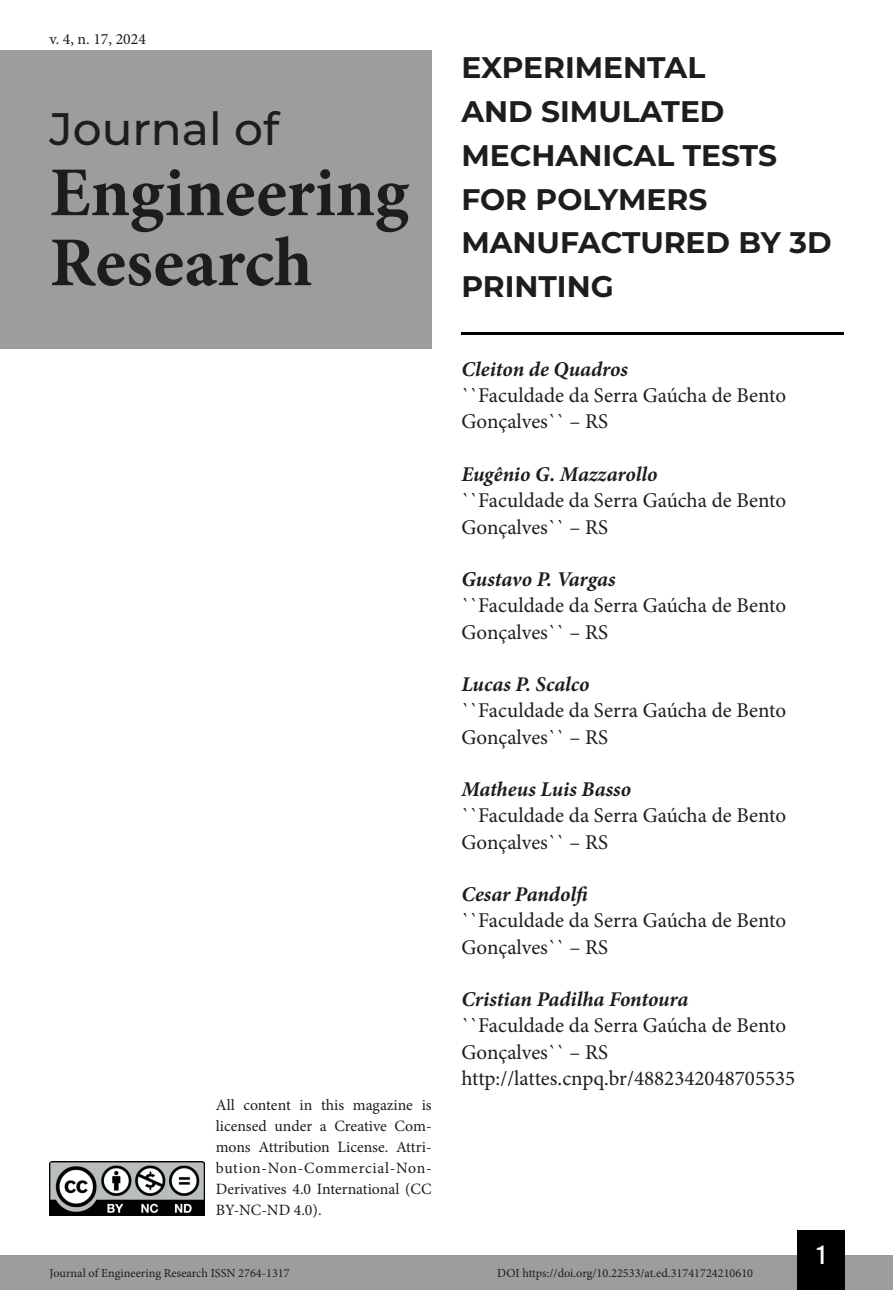
<style>
.page{position:relative;width:893px;height:1290px;background:#fff}
.page>*{position:absolute;margin:0;border:0;box-sizing:border-box;transform-origin:0 0}
.t1{font:700 70px/70px "Minion Pro";color:#1d1d1b}
.t2{font:500 45.5px "Montserrat";color:#1d1d1b}
.Título_Artigo{font:700 29.75px/43.8px "Montserrat";color:#1d1d1b}
.t3{font:26.25px "Bebas Kai";color:#fff}
.Infos_autor{font:21px/26.2px "Minion Pro";color:#1d1d1b}
.NOME_AUTOR{font:italic 700 21px "Minion Pro";letter-spacing:-.005em;color:#1d1d1b}
.t4{font:15.75px/21px "Minion Pro";color:#1d1d1b;text-align:justify}
.t5{font:12.25px "Minion Pro";color:#1d1d1b}
</style>
<div class="page">
<div style="left:0;top:1255px;width:893px;height:35px;background:#9d9d9d"></div>
<div style="left:797px;top:1230px;width:48px;height:60px;background:#000"></div>
<img style="left:50px;top:1161px;width:154px;height:54px">
<div style="left:0;top:50px;width:432px;height:298px;background:#9d9d9d"></div>
<hr style="left:461px;top:332px;width:382px;height:3px;background:#000">
<p class="t4" style="left:50px;top:28px;width:98px">v. 4, n. 17, 2024</p>
<h2 class="t2" style="left:50px;top:97px;width:231px">Journal of</h2>
<h1 class="t1" style="left:50px;top:157px;width:361px">Engineering<br>Research</h1>
<p class="t4" style="left:216px;top:1095px;width:217px">All content in this magazine is licensed under a Creative Com&shy;mons Attribution License. Attri&shy;bution-Non-Commercial-Non-Derivatives 4.0 International (CC BY-NC-ND 4.0).</p>
<p class="Título_Artigo" style="left:461px;top:44px;width:372px">EXPERIMENTAL<br>AND SIMULATED<br>MECHANICAL TESTS<br>FOR POLYMERS<br>MANUFACTURED BY 3D<br>PRINTING</p>
<p class="NOME_AUTOR" style="left:461px;top:354px;width:168px">Cleiton de Quadros</p>
<p class="Infos_autor" style="left:461px;top:382px;width:326px">``Faculdade da Serra Gaúcha de Bento<br>Gonçalves`` – RS</p>
<p class="NOME_AUTOR" style="left:461px;top:459px;width:198px">Eugênio G. Mazzarollo</p>
<p class="Infos_autor" style="left:461px;top:487px;width:326px">``Faculdade da Serra Gaúcha de Bento<br>Gonçalves`` – RS</p>
<p class="NOME_AUTOR" style="left:461px;top:564px;width:156px">Gustavo P. Vargas</p>
<p class="Infos_autor" style="left:461px;top:592px;width:326px">``Faculdade da Serra Gaúcha de Bento<br>Gonçalves`` – RS</p>
<p class="NOME_AUTOR" style="left:461px;top:669px;width:130px">Lucas P. Scalco</p>
<p class="Infos_autor" style="left:461px;top:697px;width:326px">``Faculdade da Serra Gaúcha de Bento<br>Gonçalves`` – RS</p>
<p class="NOME_AUTOR" style="left:461px;top:774px;width:171px">Matheus Luis Basso</p>
<p class="Infos_autor" style="left:461px;top:802px;width:326px">``Faculdade da Serra Gaúcha de Bento<br>Gonçalves`` – RS</p>
<p class="NOME_AUTOR" style="left:461px;top:879px;width:131px">Cesar Pandolfi</p>
<p class="Infos_autor" style="left:461px;top:907px;width:326px">``Faculdade da Serra Gaúcha de Bento</p>
<p class="Infos_autor" style="left:461px;top:934px;width:148px">Gonçalves`` – RS</p>
<p class="NOME_AUTOR" style="left:461px;top:984px;width:229px">Cristian Padilha Fontoura</p>
<p class="Infos_autor" style="left:461px;top:1012px;width:326px">``Faculdade da Serra Gaúcha de Bento<br>Gonçalves`` – RS</p>
<p class="Infos_autor" style="left:461px;top:1065px;width:335px">http://lattes.cnpq.br/4882342048705535</p>
<p class="t3" style="left:817px;top:1241px;width:10px">1</p>
<p class="t5" style="left:50px;top:1265px;width:242px">Journal of Engineering Research ISSN 2764-1317</p>
<p class="t5" style="left:497px;top:1265px;width:257px">DOI https://doi.org/10.22533/at.ed.31741724210610</p>
</div>
